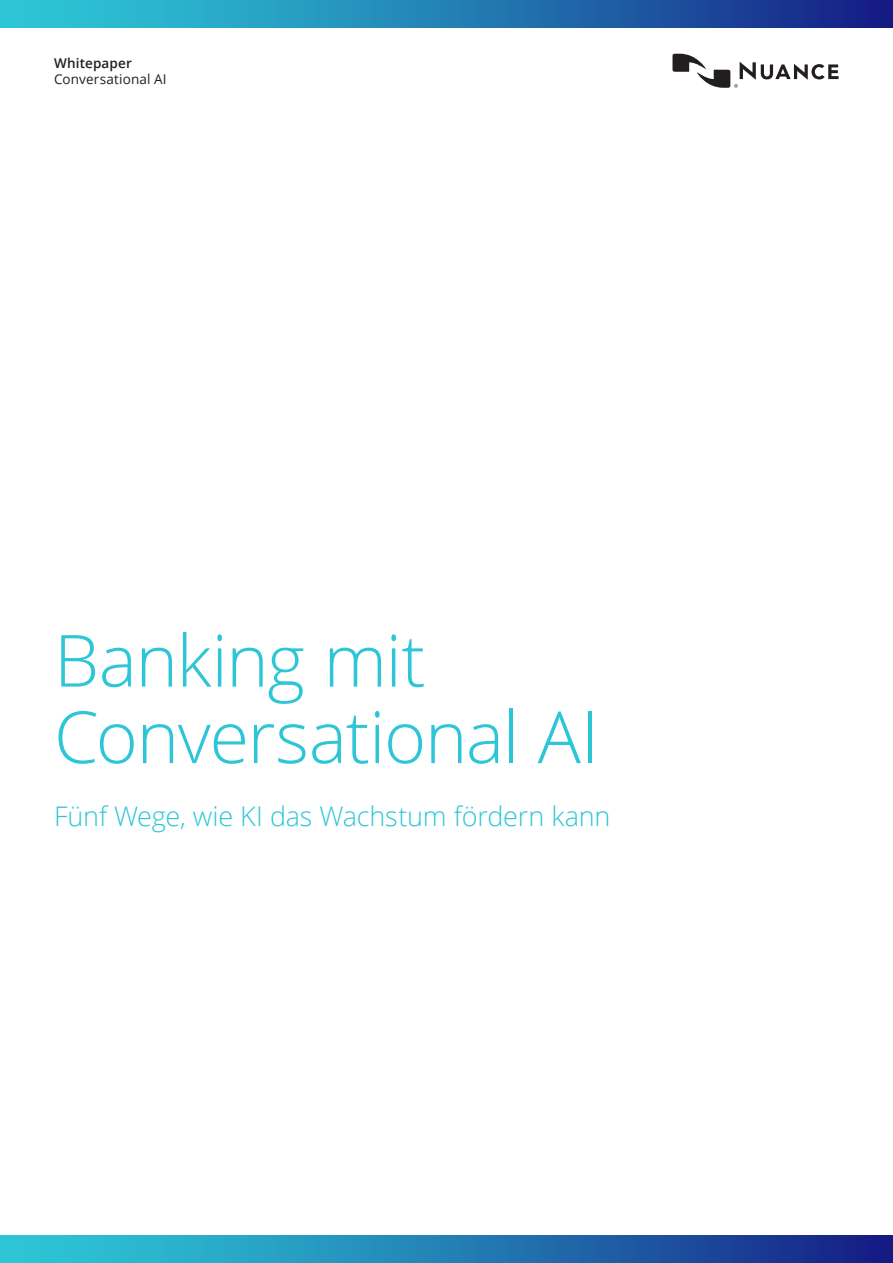
<style>
.page{position:relative;width:893px;height:1263px;background:#fff}
.page>*{position:absolute;margin:0;border:0;box-sizing:border-box;transform-origin:0 0}
.Cover_Title_-_white{font:300 72px/76.5px "Open Sans";letter-spacing:-.02em;color:#2dc6d6}
.Cover_Subhead_-_whit{font:300 27px "Open Sans";letter-spacing:-.005em;color:#2dc6d6}
.Product_Offering_Nam{font:13.5px "Open Sans";letter-spacing:.01em;color:#231f20}
.White_paper_9_11{font:600 13.5px "Open Sans";letter-spacing:.015em;color:#231f20}
</style>
<div class="page">
<div style="left:0;top:1236px;width:893px;height:27px;background:linear-gradient(to right,#2fd4dd,#162287)"></div>
<svg style="left:672px;top:54px;width:167px;height:34px"></svg>
<div style="left:0;top:0;width:893px;height:27px;background:linear-gradient(to right,#2fd4dd,#162287)"></div>
<p class="White_paper_9_11" style="left:54px;top:54px;width:79px">Whitepaper</p>
<p class="Product_Offering_Nam" style="left:54px;top:70px;width:114px">Conversational AI</p>
<p class="Cover_Title_-_white" style="left:54px;top:620px;width:546px">Banking mit<br>Conversational AI</p>
<p class="Cover_Subhead_-_whit" style="left:54px;top:797px;width:558px">Fünf Wege, wie KI das Wachstum fördern kann</p>
</div>
